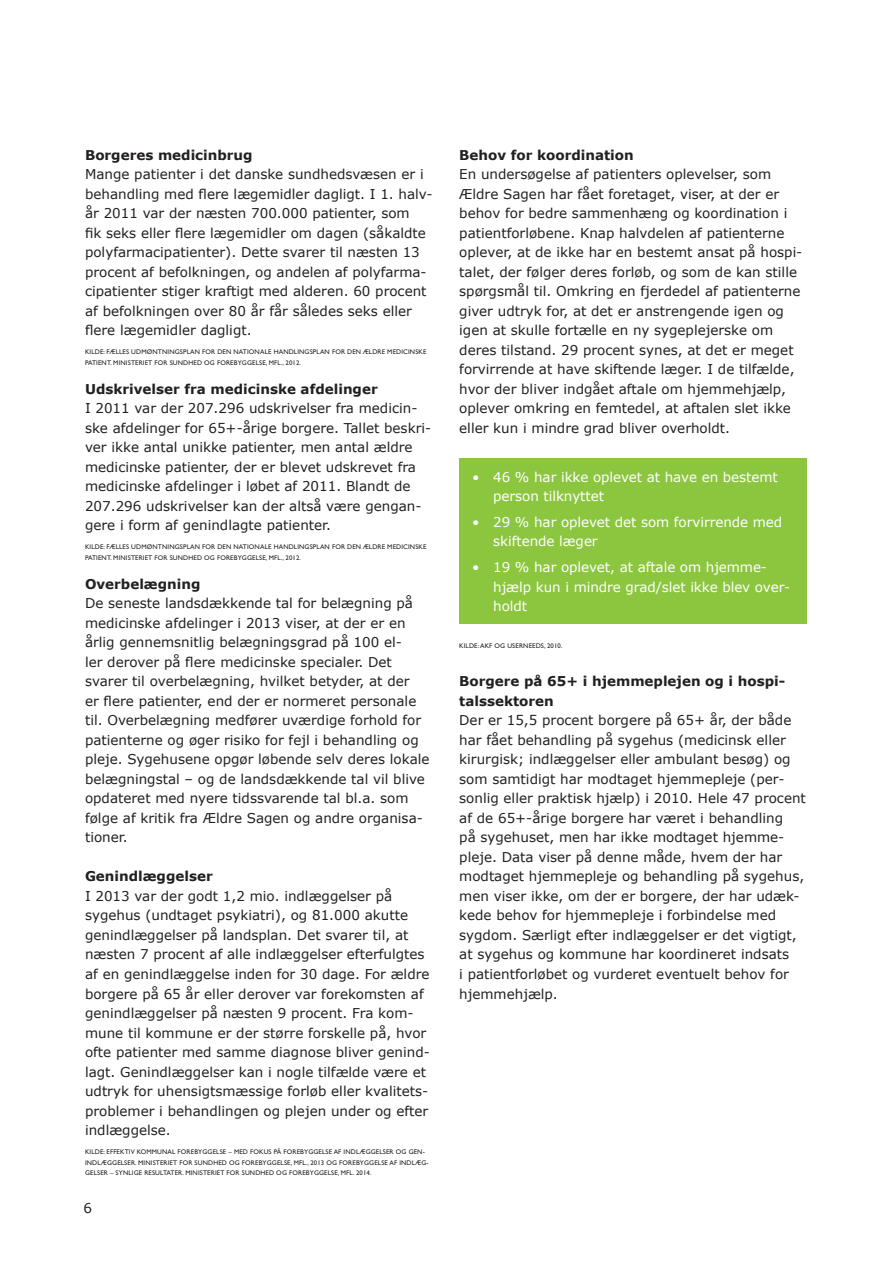
<style>
.page{position:relative;width:893px;height:1263px;background:#fff}
.page>*{position:absolute;margin:0;border:0;box-sizing:border-box;transform-origin:0 0}
.Brød{font:13.5px/19.5px "Verdana";color:#231f20}
.t1{font:13.5px/19.5px "Verdana";letter-spacing:-.005em;color:#fff}
.Mellemrubrik{font:700 13.5px/19.5px "Verdana";color:#231f20}
.Brød-2{font:700 13.5px "Verdana";color:#231f20}
.Kilde_ved_figur{font:6.75px/10.5px "Gill Sans Std";letter-spacing:.02em;color:#231f20}
</style>
<div class="page">
<div style="left:459px;top:458px;width:347px;height:166px;background:#8bc63e"></div>
<p class="Brød-2" style="left:85px;top:146px;width:169px">Borgeres medicinbrug</p>
<p class="Brød" style="left:85px;top:165px;width:349px">Mange patienter i det danske sundhedsvæsen er i behandling med flere lægemidler dagligt. I 1. halv&shy;år 2011 var der næsten 700.000 patienter, som<br>fik seks eller flere lægemidler om dagen (såkaldte polyfarmacipatienter). Dette svarer til næsten 13 procent af befolkningen, og andelen af polyfarma&shy;cipatienter stiger kraftigt med alderen. 60 procent af befolkningen over 80 år får således seks eller flere lægemidler dagligt.</p>
<p class="Kilde_ved_figur" style="left:85px;top:347px;width:343px">KILDE: FÆLLES UDMØNTNINGSPLAN FOR DEN NATIONALE HANDLINGSPLAN FOR DEN ÆLDRE MEDICINSKE<br>PATIENT. MINISTERIET FOR SUNDHED OG FOREBYGGELSE, MFL., 2012.</p>
<p class="Mellemrubrik" style="left:85px;top:379px;width:294px">Udskrivelser fra medicinske afdelinger</p>
<p class="Brød" style="left:85px;top:399px;width:348px">I 2011 var der 207.296 udskrivelser fra medicin&shy;ske afdelinger for 65+-årige borgere. Tallet beskri&shy;ver ikke antal unikke patienter, men antal ældre medicinske patienter, der er blevet udskrevet fra medicinske afdelinger i løbet af 2011. Blandt de 207.296 udskrivelser kan der altså være gengan&shy;gere i form af genindlagte patienter.</p>
<p class="Kilde_ved_figur" style="left:85px;top:542px;width:343px">KILDE: FÆLLES UDMØNTNINGSPLAN FOR DEN NATIONALE HANDLINGSPLAN FOR DEN ÆLDRE MEDICINSKE<br>PATIENT. MINISTERIET FOR SUNDHED OG FOREBYGGELSE, MFL., 2012.</p>
<p class="Mellemrubrik" style="left:85px;top:574px;width:117px">Overbelægning</p>
<p class="Brød" style="left:85px;top:594px;width:346px">De seneste landsdækkende tal for belægning på medicinske afdelinger i 2013 viser, at der er en årlig gennemsnitlig belægningsgrad på 100 el-<br>ler derover på flere medicinske specialer. Det svarer til overbelægning, hvilket betyder, at der<br>er flere patienter, end der er normeret personale til. Overbelægning medfører uværdige forhold for patienterne og øger risiko for fejl i behandling og pleje. Sygehusene opgør løbende selv deres lokale belægningstal – og de landsdækkende tal vil blive opdateret med nyere tidssvarende tal bl.a. som følge af kritik fra Ældre Sagen og andre organisa&shy;tioner.</p>
<p class="Mellemrubrik" style="left:85px;top:867px;width:129px">Genindlæggelser</p>
<p class="Brød" style="left:85px;top:886px;width:346px">I 2013 var der godt 1,2 mio. indlæggelser på sygehus (undtaget psykiatri), og 81.000 akutte genindlæggelser på landsplan. Det svarer til, at næsten 7 procent af alle indlæggelser efterfulgtes af en genindlæggelse inden for 30 dage. For ældre borgere på 65 år eller derover var forekomsten af genindlæggelser på næsten 9 procent. Fra kom&shy;mune til kommune er der større forskelle på, hvor ofte patienter med samme diagnose bliver genind&shy;lagt. Genindlæggelser kan i nogle tilfælde være et udtryk for uhensigtsmæssige forløb eller kvalitets&shy;problemer i behandlingen og plejen under og efter indlæggelse.</p>
<p class="Kilde_ved_figur" style="left:85px;top:1146px;width:345px">KILDE: EFFEKTIV KOMMUNAL FOREBYGGELSE – MED FOKUS PÅ FOREBYGGELSE AF INDLÆGGELSER OG GEN-<br>INDLÆGGELSER. MINISTERIET FOR SUNDHED OG FOREBYGGELSE, MFL., 2013 OG FOREBYGGELSE AF INDLÆG-<br>GELSER – SYNLIGE RESULTATER. MINISTERIET FOR SUNDHED OG FOREBYGGELSE, MFL. 2014.</p>
<p class="Brød" style="left:84px;top:1198px;width:10px">6</p>
<p class="Mellemrubrik" style="left:459px;top:145px;width:176px">Behov for koordination</p>
<p class="Brød" style="left:459px;top:165px;width:345px">En undersøgelse af patienters oplevelser, som Ældre Sagen har fået foretaget, viser, at der er behov for bedre sammenhæng og koordination i patientforløbene. Knap halvdelen af patienterne oplever, at de ikke har en bestemt ansat på hospi&shy;talet, der følger deres forløb, og som de kan stille spørgsmål til. Omkring en fjerdedel af patienterne giver udtryk for, at det er anstrengende igen og igen at skulle fortælle en ny sygeplejerske om deres tilstand. 29 procent synes, at det er meget forvirrende at have skiftende læger. I de tilfælde, hvor der bliver indgået aftale om hjemmehjælp, oplever omkring en femtedel, at aftalen slet ikke eller kun i mindre grad bliver overholdt.</p>
<p class="t1" style="left:493px;top:467px;width:286px;text-indent:-21px">• 46 % har ikke oplevet at have en bestemt person tilknyttet</p>
<p class="t1" style="left:493px;top:512px;width:291px;text-indent:-21px">• 29 % har oplevet det som forvirrende med skiftende læger</p>
<p class="t1" style="left:493px;top:558px;width:299px;text-indent:-21px">• 19 % har oplevet, at aftale om hjemme&shy;hjælp kun i mindre grad/slet ikke blev over&shy;holdt</p>
<p class="Kilde_ved_figur" style="left:459px;top:640px;width:105px">KILDE: AKF OG USERNEEDS, 2010.</p>
<p class="Mellemrubrik" style="left:459px;top:672px;width:327px">Borgere på 65+ i hjemmeplejen og i hospi&shy;talssektoren</p>
<p class="Brød" style="left:459px;top:711px;width:348px">Der er 15,5 procent borgere på 65+ år, der både har fået behandling på sygehus (medicinsk eller kirurgisk; indlæggelser eller ambulant besøg) og som samtidigt har modtaget hjemmepleje (per&shy;sonlig eller praktisk hjælp) i 2010. Hele 47 procent af de 65+-årige borgere har været i behandling<br>på sygehuset, men har ikke modtaget hjemme&shy;pleje. Data viser på denne måde, hvem der har modtaget hjemmepleje og behandling på sygehus, men viser ikke, om der er borgere, der har udæk&shy;kede behov for hjemmepleje i forbindelse med sygdom. Særligt efter indlæggelser er det vigtigt, at sygehus og kommune har koordineret indsats<br>i patientforløbet og vurderet eventuelt behov for hjemmehjælp.</p>
</div>
